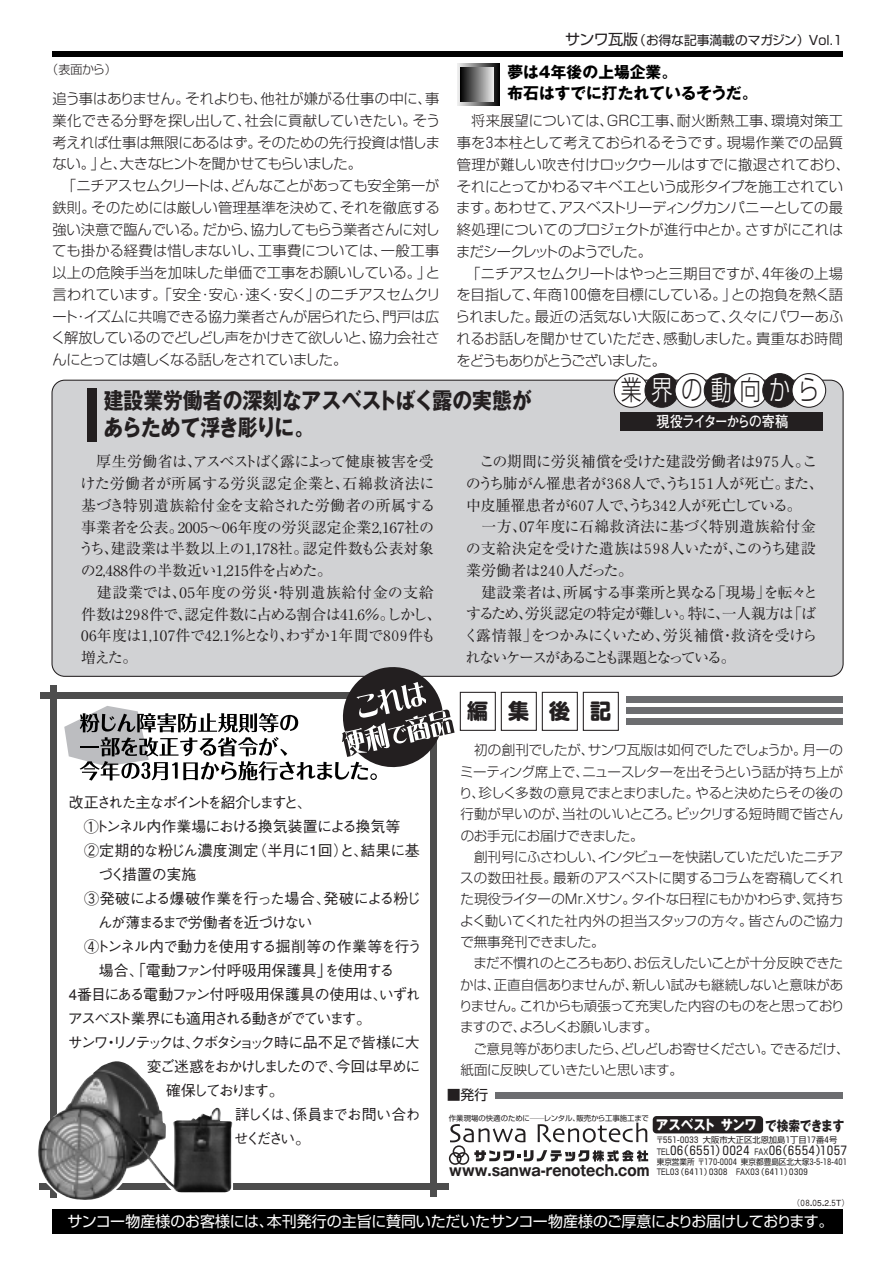
<style>
.page{position:relative;width:893px;height:1263px;background:#fff}
.page>*{position:absolute;margin:0;border:0;box-sizing:border-box;transform-origin:0 0}
.t1{font:300 27px "Shin Go";letter-spacing:.39em;color:#231f20;scale:.78 1}
.t2{font:700 22.5px "Gothic MB101";color:#231f20;scale:.88 1}
.t3{font:700 22.5px "Gothic MB101";letter-spacing:-.03em;color:#231f20;scale:.88 1}
.t4{font:800 21px "Shin M Go";color:#231f20}
.t5{font:700 15.75px/21px "Gothic MB101";color:#000}
.t6{font:15px/21.8px "Ryumin";letter-spacing:-.04em;color:#231f20;text-align:justify}
.t7{font:15px/21.8px "Ryumin";letter-spacing:-.075em;color:#231f20}
.t8{font:15px/21.8px "Ryumin";letter-spacing:-.02em;color:#231f20}
.t9{font:15px/21.8px "Ryumin";letter-spacing:-.07em;color:#231f20}
.t10{font:15px "Shin Go";letter-spacing:-.015em;color:#fff}
.t11{font:500 15px "Gothic BBB";letter-spacing:-.095em;color:#231f20}
.t12{font:500 15px "Gothic BBB";letter-spacing:-.145em;color:#231f20}
.t13{font:500 15px "Gothic BBB";letter-spacing:-.055em;color:#231f20}
.t14{font:500 15px "Gothic BBB";letter-spacing:-.035em;color:#231f20}
.t15{font:500 15px "Gothic BBB";letter-spacing:-.07em;color:#231f20}
.t16{font:500 15px "Gothic BBB";letter-spacing:-.06em;color:#231f20}
.t17{font:500 15px "Gothic BBB";letter-spacing:-.075em;color:#231f20}
.t18{font:500 15px "Gothic BBB";letter-spacing:-.13em;color:#231f20}
.t19{font:500 15px "Gothic BBB";color:#231f20}
.t20{font:700 15px "Gothic MB101";color:#231f20;scale:.9 1}
.t21{font:500 15px "Gothic BBB";letter-spacing:-.15em;color:#231f20}
.t22{font:500 15px "Gothic BBB";letter-spacing:-.12em;color:#231f20}
.t23{font:700 15px "Futo Go B101";letter-spacing:-.14em;color:#fff;scale:.88 1}
.t24{font:500 15px "Gothic BBB";letter-spacing:-.19em;color:#231f20}
.t25{font:500 15px "Gothic BBB";letter-spacing:-.025em;color:#231f20}
.t26{font:300 14.25px/21.8px "Shin Go";letter-spacing:-.02em;color:#231f20;text-align:justify}
.t27{font:13.8px "Shin Go";color:#231f20}
.t28{font:700 13.65px "Gothic MB101";letter-spacing:-.015em;color:#fff;scale:.9 1}
.t29{font:300 13.5px/21.3px "Shin Go";letter-spacing:-.02em;color:#231f20;text-align:justify}
.t30{font:12.75px "Shin Go";color:#231f20}
.t31{font:12px "Shin Go";letter-spacing:-.425em;color:#231f20}
.t32{font:300 12px "Shin Go";color:#231f20}
.t33{font:500 8.4px "Gothic BBB";color:#231f20}
.t34{font:8.25px/10.1px "Shin Go";letter-spacing:-.425em;color:#231f20;scale:.92 1}
.t35{font:8.25px "Shin Go";letter-spacing:-.215em;color:#231f20}
.t36{font:7.35px "Shin Go";letter-spacing:-.005em;color:#231f20}
.s1{font-size:15px}
.s2{color:#fff}
.s3{color:#231f20}
.s4{font-size:8.25px}
</style>
<div class="page">
<div style="left:50px;top:685px;width:6px;height:512px;background:#4d4d4d"></div>
<div style="left:40px;top:1183px;width:409px;height:6px;background:#4d4d4d"></div>
<div style="left:51px;top:380px;width:793px;height:297px;background:#d1d2d4;border:1px solid #231f20;border-radius:13px"></div>
<div style="left:457px;top:64px;width:42px;height:41px;background:linear-gradient(to right,#f1f1f1,#0e0e0e)"></div>
<div style="left:460px;top:68px;width:34px;height:33px;background:linear-gradient(to right,#010101,#e5e5e5)"></div>
<div style="left:53px;top:52px;width:790px;height:5px;background:#000"></div>
<div style="left:614px;top:373px;width:34px;height:35px;background:#fff;border:1px solid #231f20;border-radius:50%"></div>
<div style="left:644px;top:373px;width:35px;height:35px;background:#231f20;border:1px solid #231f20;border-radius:50%"></div>
<div style="left:674px;top:373px;width:35px;height:35px;background:#fff;border:1px solid #231f20;border-radius:50%"></div>
<div style="left:704px;top:373px;width:34px;height:35px;background:#231f20;border:1px solid #231f20;border-radius:50%"></div>
<div style="left:733px;top:373px;width:35px;height:35px;background:#fff;border:1px solid #231f20;border-radius:50%"></div>
<div style="left:762px;top:373px;width:35px;height:35px;background:#231f20;border:1px solid #231f20;border-radius:50%"></div>
<div style="left:791px;top:373px;width:35px;height:35px;background:#fff;border:1px solid #231f20;border-radius:50%"></div>
<div style="left:87px;top:388px;width:10px;height:54px;background:#231f20"></div>
<div style="left:431px;top:740px;width:6px;height:457px;background:#4d4d4d"></div>
<div style="left:40px;top:693px;width:312px;height:6px;background:#4d4d4d"></div>
<div style="left:626px;top:696px;width:217px;height:6px;background:#6c6d70"></div>
<div style="left:626px;top:707px;width:217px;height:6px;background:#6c6d70"></div>
<div style="left:626px;top:718px;width:217px;height:6px;background:#6c6d70"></div>
<div style="left:443px;top:1092px;width:400px;height:6px;background:#6c6d70"></div>
<div style="left:460px;top:692px;width:36px;height:39px;border:1px solid #231f20"></div>
<div style="left:501px;top:692px;width:36px;height:39px;border:1px solid #231f20"></div>
<div style="left:542px;top:692px;width:36px;height:39px;border:1px solid #231f20"></div>
<div style="left:583px;top:692px;width:36px;height:39px;border:1px solid #231f20"></div>
<div style="left:620px;top:413px;width:202px;height:18px;background:#231f20"></div>
<svg style="left:64px;top:667px;width:391px;height:113px"></svg>
<div style="left:53px;top:1209px;width:790px;height:24px;background:#000"></div>
<div style="left:441px;top:1085px;width:53px;height:19px;background:#fff"></div>
<img style="left:38px;top:1061px;width:197px;height:139px">
<svg style="left:449px;top:1122px;width:199px;height:43px"></svg>
<div style="left:653px;top:1116px;width:110px;height:17px;background:#231f20;border-radius:4px"></div>
<p class="t32" style="left:46px;top:62px;width:72px">（表面から）</p>
<p class="t26" style="left:52px;top:87px;width:390px">追う事はありません。それよりも、他社が嫌がる仕事の中に、事業化できる分野を探し出して、社会に貢献していきたい。そう考えれば仕事は無限にあるはず。そのための先行投資は惜しまない。」と、大きなヒントを聞かせてもらいました。</p>
<p class="t26" style="left:51px;top:174px;width:391px;text-indent:11px">「ニチアスセムクリートは、どんなことがあっても安全第一が鉄則。そのためには厳しい管理基準を決めて、それを徹底する強い決意で臨んでいる。だから、協力してもらう業者さんに対しても掛かる経費は惜しまないし、工事費については、一般工事以上の危険手当を加味した単価で工事をお願いしている。」と言われています。「安全・安心・速く・安く」のニチアスセムクリート・イズムに共鳴できる協力業者さんが居られたら、門戸は広く解放しているのでどしどし声をかけきて欲しいと、協力会社さんにとっては嬉しくなる話しをされていました。</p>
<p class="t30" style="left:565px;top:32px;width:279px"><span class="s1">サンワ瓦版</span>（お得な記事満載のマガジン）Vol.1</p>
<p class="t5" style="left:508px;top:60px;width:252px">夢は4年後の上場企業。<br>布石はすでに打たれているそうだ。</p>
<p class="t26" style="left:456px;top:109px;width:395px;text-align:left;text-indent:15px">将来展望については、GRC工事、耐火断熱工事、環境対策工事を３本柱として考えておられるそうです。現場作業での品質管理が難しい吹き付けロックウールはすでに撤退されており、それにとってかわるマキベエという成形タイプを施工されています。あわせて、アスベストリーディングカンパニーとしての最終処理についてのプロジェクトが進行中とか。さすがにこれはまだシークレットのようでした。</p>
<p class="t26" style="left:455px;top:262px;width:389px;text-indent:11px">「ニチアスセムクリートはやっと三期目ですが、４年後の上場を目指して、年商１００億を目標にしている。」との抱負を熱く語られました。最近の活気ない大阪にあって、久々にパワーあふれるお話しを聞かせていただき、感動しました。貴重なお時間をどうもありがとうございました。</p>
<h2 class="t2" style="left:104px;top:385px;width:488px">建設業労働者の深刻なアスベストばく露の実態が</h2>
<h2 class="t3" style="left:104px;top:412px;width:241px">あらためて浮き彫りに。</h2>
<h1 class="t1" style="left:621px;top:372px;width:256px">業<span class="s2">界</span>の<span class="s2">動</span>向<span class="s2">か</span>ら</h1>
<p class="t23" style="left:656px;top:413px;width:151px">現役ライターからの寄稿</p>
<p class="t6" style="left:79px;top:450px;width:358px;text-indent:18px">厚生労働省は、アスベストばく露によって健康被害を受けた労働者が所属する労災認定企業と、石綿救済法に基づき特別遺族給付金を支給された労働者の所属する事業者を公表。2005～06年度の労災認定企業2,167社のうち、建設業は半数以上の1,178社。認定件数も公表対象の2,488件の半数近い1,215件を占めた。</p>
<p class="t8" style="left:81px;top:581px;width:362px;text-indent:16px">建設業では、05年度の労災・特別遺族給付金の支給件数は２９８件で、認定件数に占める割合は41.6％。しかし、<br>06年度は1,107件で42.1％となり、わずか１年間で８０９件も増えた。</p>
<p class="t9" style="left:466px;top:450px;width:360px;text-indent:14px">この期間に労災補償を受けた建設労働者は９７５人。このうち肺がん罹患者が３６８人で、うち１５１人が死亡。また、中皮腫罹患者が６０７人で、うち３４２人が死亡している。</p>
<p class="t6" style="left:466px;top:515px;width:351px;text-indent:16px">一方、07年度に石綿救済法に基づく特別遺族給付金の支給決定を受けた遺族は５９８人いたが、このうち建設業労働者は２４０人だった。</p>
<p class="t7" style="left:464px;top:581px;width:356px;text-indent:18px">建設業者は、所属する事業所と異なる「現場」を転々とするため、労災認定の特定が難しい。特に、一人親方は「ばく露情報」をつかみにくいため、労災補償・救済を受けられないケースがあることも課題となっている。</p>
<p class="t21" style="left:69px;top:794px;width:244px">改正された主なポイントを紹介しますと、</p>
<p class="t17" style="left:84px;top:818px;width:318px">①トンネル内作業場における換気装置による換気等</p>
<p class="t14" style="left:84px;top:842px;width:337px">②定期的な粉じん濃度測定（半月に1回）と、結果に基</p>
<p class="t25" style="left:98px;top:866px;width:100px">づく措置の実施</p>
<p class="t15" style="left:84px;top:890px;width:339px">③発破による爆破作業を行った場合、発破による粉じ</p>
<p class="t22" style="left:98px;top:914px;width:216px">んが薄まるまで労働者を近づけない</p>
<p class="t16" style="left:84px;top:938px;width:340px">④トンネル内で動力を使用する掘削等の作業等を行う</p>
<p class="t19" style="left:99px;top:962px;width:297px">場合、「電動ファン付呼吸用保護具」を使用する</p>
<p class="t13" style="left:69px;top:986px;width:353px">4番目にある電動ファン付呼吸用保護具の使用は、いずれ</p>
<p class="t18" style="left:68px;top:1010px;width:304px">アスベスト業界にも適用される動きがでています。</p>
<p class="t12" style="left:68px;top:1034px;width:353px">サンワ・リノテックは、クボタショック時に品不足で皆様に大</p>
<p class="t11" style="left:147px;top:1058px;width:275px">変ご迷惑をおかけしましたので、今回は早めに</p>
<p class="t24" style="left:166px;top:1082px;width:119px">確保しております。</p>
<p class="t11" style="left:235px;top:1106px;width:187px">詳しくは、係員までお問い合わ</p>
<p class="t11" style="left:234px;top:1130px;width:77px">せください。</p>
<h3 class="t4" style="left:467px;top:696px;width:145px">編集後記</h3>
<p class="t29" style="left:459px;top:739px;width:386px;text-indent:15px">初の創刊でしたが、サンワ瓦版は如何でしたでしょうか。月一のミーティング席上で、ニュースレターを出そうという話が持ち上がり、珍しく多数の意見でまとまりました。やると決めたらその後の行動が早いのが、当社のいいところ。ビックリする短時間で皆さんのお手元にお届けできました。</p>
<p class="t29" style="left:460px;top:845px;width:385px;text-indent:14px">創刊号にふさわしい、インタビューを快諾していただいたニチアスの数田社長。最新のアスベストに関するコラムを寄稿してくれた現役ライターのMr.Xサン。タイトな日程にもかかわらず、気持ちよく動いてくれた社内外の担当スタッフの方々。皆さんのご協力で無事発刊できました。</p>
<p class="t29" style="left:459px;top:952px;width:387px;text-indent:14px">まだ不慣れのところもあり、お伝えしたいことが十分反映できたかは、正直自信ありませんが、新しい試みも継続しないと意味がありません。これからも頑張って充実した内容のものをと思っておりますので、よろしくお願いします。</p>
<p class="t29" style="left:461px;top:1037px;width:391px;text-indent:13px">ご意見等がありましたら、どしどしお寄せください。できるだけ、紙面に反映していきたいと思います。</p>
<p class="t27" style="left:447px;top:1085px;width:43px">■発行</p>
<p class="t36" style="left:449px;top:1114px;width:201px">作業現場の快適のために――レンタル、販売から工事施工まで</p>
<p class="t20" style="left:449px;top:1160px;width:224px">www.sanwa-renotech.com</p>
<p class="t28" style="left:656px;top:1115px;width:211px">アスベストサンワ <span class="s3">で検索できます</span></p>
<p class="t35" style="left:656px;top:1134px;width:183px">〒５５１-００３３大阪市大正区北恩加島１丁目１７番４号</p>
<p class="t31" style="left:657px;top:1142px;width:194px"><span class="s4">TEL</span>０６（６５５１）００２４ <span class="s4">FAX</span>０６（６５５４）１０５７</p>
<p class="t34" style="left:657px;top:1156px;width:210px">東京営業所〒１７０-０００４東京都豊島区北大塚３-５-１８-４０１<br>TEL０３（６４１１）０３０８ FAX０３（６４１１）０３０９</p>
<p class="t33" style="left:792px;top:1198px;width:59px">（０８．０5．2.５T）</p>
<p class="t10" style="left:67px;top:1211px;width:768px">サンコー物産様のお客様には、本刊発行の主旨に賛同いただいたサンコー物産様のご厚意によりお届けしております。</p>
</div>
